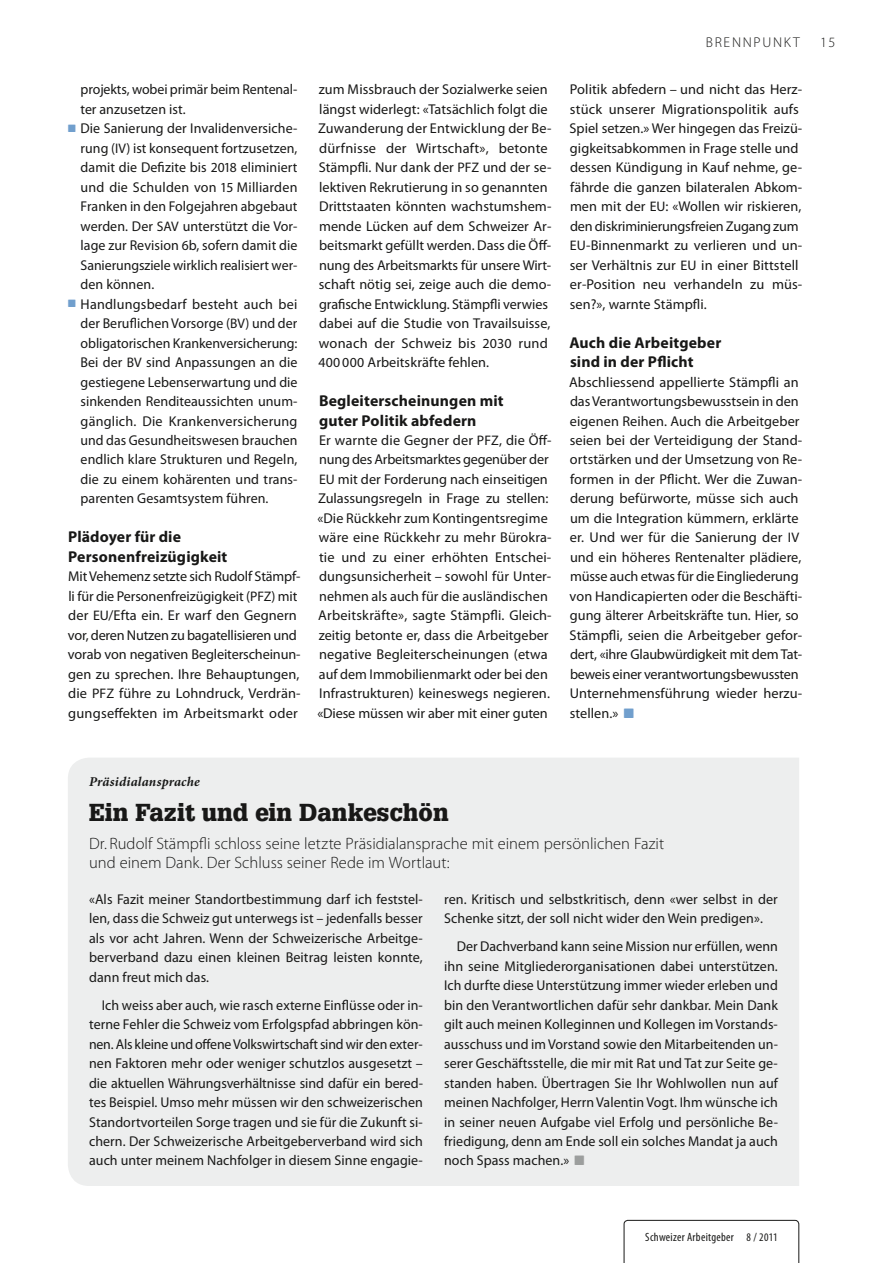
<style>
.page{position:relative;width:893px;height:1263px;background:#fff}
.page>*{position:absolute;margin:0;border:0;box-sizing:border-box;transform-origin:0 0}
.t1{font:900 24px "Glypha LT Std";letter-spacing:.005em;color:#181817}
.t2{font:300 16.5px/19.5px "Myriad Pro";color:#181817}
.t3{font:700 15.75px/19.5px "Myriad Pro";letter-spacing:.01em;color:#181817}
.t4{font:14.25px/19.5px "Myriad Pro";letter-spacing:.005em;color:#181817}
.t5{font:300 14.25px "Myriad Pro";letter-spacing:.12em;color:#181817}
.t6{font:italic 700 13.5px "Minion Pro";letter-spacing:.015em;color:#181817}
.t7{font:condensed 12px "Myriad Pro";letter-spacing:.025em;color:#181817}
.s1{font-family:"Guifxv 2 Transports";font-size:10.5px;color:#719fcd}
.s2{font-size:13.8px}
.s3{font-family:"Guifxv 2 Transports";font-size:13.5px;color:#719fcd}
.s4{font-family:"Guifxv 2 Transports";font-size:13.5px;color:#9c9e9d}
.s5{font-size:11.55px}
</style>
<div class="page">
<svg style="left:623px;top:1220px;width:176px;height:42px"></svg>
<div style="left:68px;top:758px;width:731px;height:428px;background:#edeeee"></div>
<p class="t4" style="left:81px;top:81px;width:218px">projekts, wobei primär beim Rentenal&shy;ter anzusetzen ist.</p>
<p class="t4" style="left:81px;top:120px;width:218px;text-align:justify;text-indent:-13px"><span class="s1">-</span> Die Sanierung der Invalidenversiche&shy;rung (<span class="s2">IV</span>) ist konsequent fortzusetzen, damit die Defizite bis <span class="s2">2018</span> eliminiert und die Schulden von <span class="s2">15</span> Milliarden Franken in den Folgejahren abgebaut werden. Der <span class="s2">SAV</span> unterstützt die Vor&shy;lage zur Revision <span class="s2">6</span>b, sofern damit die Sanierungsziele wirklich realisiert wer&shy;den können.</p>
<p class="t4" style="left:81px;top:295px;width:218px;text-align:justify;text-indent:-13px"><span class="s1">-</span> Handlungsbedarf besteht auch bei der Beruflichen Vorsorge (<span class="s2">BV</span>) und der obligatorischen Krankenversicherung:<br>Bei der <span class="s2">BV</span> sind Anpassungen an die gestiegene Lebenserwartung und die sinkenden Renditeaussichten unum&shy;gänglich. Die Krankenversicherung und das Gesundheitswesen brauchen endlich klare Strukturen und Regeln, die zu einem kohärenten und trans&shy;parenten Gesamtsystem führen.</p>
<p class="t3" style="left:68px;top:528px;width:161px">Plädoyer für die<br>Personenfreizügigkeit</p>
<p class="t4" style="left:68px;top:568px;width:234px">Mit Vehemenz setzte sich Rudolf Stämpf&shy;li für die Personenfreizügigkeit (<span class="s2">PFZ</span>) mit der <span class="s2">EU</span>/Efta ein. Er warf den Gegnern vor, deren Nutzen zu bagatellisieren und vorab von negativen Begleiterscheinun&shy;gen zu sprechen. Ihre Behauptungen, die <span class="s2">PFZ</span> führe zu Lohndruck, Verdrän&shy;gungseffekten im Arbeitsmarkt oder</p>
<p class="t4" style="left:318px;top:81px;width:235px">zum Missbrauch der Sozialwerke seien längst widerlegt: «Tatsächlich folgt die Zuwanderung der Entwicklung der Be&shy;dürfnisse der Wirtschaft», betonte Stämpfli. Nur dank der <span class="s2">PFZ</span> und der se&shy;lektiven Rekrutierung in so genannten Drittstaaten könnten wachstumshem&shy;mende Lücken auf dem Schweizer Ar&shy;beitsmarkt gefüllt werden. Dass die Öff&shy;nung des Arbeitsmarkts für unsere Wirt&shy;schaft nötig sei, zeige auch die demo - grafische Entwicklung. Stämpfli verwies dabei auf die Studie von Travail suisse, wonach der Schweiz bis <span class="s2">2030</span> rund <span class="s2">400 000</span> Arbeitskräfte fehlen.</p>
<p class="t3" style="left:319px;top:392px;width:186px">Begleiterscheinungen mit guter Politik abfedern</p>
<p class="t4" style="left:317px;top:431px;width:235px">Er warnte die Gegner der <span class="s2">PFZ</span>, die Öff&shy;nung des Arbeitsmarktes gegenüber der <span class="s2">EU</span> mit der Forderung nach einseitigen Zulassungsregeln in Frage zu stellen: «Die Rückkehr zum Kontingentsregime wäre eine Rückkehr zu mehr Bürokra&shy;tie und zu einer erhöhten Entschei&shy;dungsunsicherheit – sowohl für Unter&shy;nehmen als auch für die ausländischen Arbeitskräfte», sagte Stämpfli. Gleich&shy;zeitig betonte er, dass die Arbeitgeber negative Begleiterscheinungen (etwa auf dem Immobilienmarkt oder bei den Infrastrukturen) keineswegs negieren. «Diese müssen wir aber mit einer guten</p>
<p class="t5" style="left:705px;top:37px;width:95px">BRENNPUNKT</p>
<p class="t5" style="left:820px;top:37px;width:17px">15</p>
<p class="t4" style="left:569px;top:81px;width:234px">Politik abfedern – und nicht das Herz&shy;stück unserer Migrationspolitik aufs Spiel setzen.» Wer hingegen das Freizü&shy;gigkeitsabkommen in Frage stelle und dessen Kündigung in Kauf nehme, ge&shy;fährde die ganzen bilateralen Abkom&shy;men mit der <span class="s2">EU</span>: «Wollen wir riskieren, den diskriminierungsfreien Zugang zum <span class="s2">EU</span>-Binnenmarkt zu verlieren und un&shy;ser Verhältnis zur <span class="s2">EU</span> in einer Bittstell er-Position neu verhandeln zu müs&shy;sen?», warnte Stämpfli.</p>
<p class="t3" style="left:569px;top:334px;width:153px">Auch die Arbeitgeber sind in der Pflicht</p>
<p class="t4" style="left:569px;top:373px;width:235px">Abschliessend appellierte Stämpfli an das Verantwortungsbewusstsein in den eigenen Reihen. Auch die Arbeitgeber seien bei der Verteidigung der Stand&shy;ortstärken und der Umsetzung von Re&shy;formen in der Pflicht. Wer die Zuwan&shy;derung befürworte, müsse sich auch um die Integration kümmern, erklärte er. Und wer für die Sanierung der <span class="s2">IV </span>und ein höheres Rentenalter plädiere, müsse auch etwas für die Eingliederung von Handicapierten oder die Beschäfti&shy;gung älterer Arbeitskräfte tun. Hier, so Stämpfli, seien die Arbeitgeber gefor&shy;dert, «ihre Glaubwürdigkeit mit dem Tat&shy;beweis einer verantwortungsbewussten Unternehmensführung wieder herzu&shy;stellen.» <span class="s3">-</span></p>
<p class="t6" style="left:89px;top:776px;width:112px">Präsidialansprache</p>
<h1 class="t1" style="left:89px;top:804px;width:361px">Ein Fazit und ein Dankeschön</h1>
<p class="t2" style="left:89px;top:835px;width:576px">Dr. Rudolf Stämpfli schloss seine letzte Präsidialansprache mit einem persönlichen Fazit und einem Dank. Der Schluss seiner Rede im Wortlaut:</p>
<p class="t4" style="left:89px;top:890px;width:335px;text-align:justify">«Als Fazit meiner Standortbestimmung darf ich feststel&shy;len, dass die Schweiz gut unterwegs ist – jedenfalls besser als vor acht Jahren. Wenn der Schweizerische Arbeitge&shy;berverband dazu einen kleinen Beitrag leisten konnte, dann freut mich das.</p>
<p class="t4" style="left:89px;top:996px;width:335px;text-align:justify;text-indent:13px">Ich weiss aber auch, wie rasch externe Einflüsse oder in&shy;terne Fehler die Schweiz vom Erfolgspfad abbringen kön&shy;nen. Als kleine und offene Volkswirtschaft sind wir den exter&shy;nen Faktoren mehr oder weniger schutzlos ausgesetzt – die aktuellen Währungsverhältnisse sind dafür ein bered&shy;tes Beispiel. Umso mehr müssen wir den schweizerischen Standortvorteilen Sorge tragen und sie für die Zukunft si&shy;chern. Der Schweizerische Arbeitgeberverband wird sich auch unter meinem Nachfolger in diesem Sinne engagie-</p>
<p class="t4" style="left:444px;top:890px;width:335px">ren. Kritisch und selbstkritisch, denn «wer selbst in der<br>Schenke sitzt, der soll nicht wider den Wein predigen».</p>
<p class="t4" style="left:444px;top:937px;width:335px;text-align:justify;text-indent:13px">Der Dachverband kann seine Mission nur erfüllen, wenn ihn seine Mitgliederorganisationen dabei unterstützen.<br>Ich durfte diese Unterstützung immer wieder erleben und bin den Verantwortlichen dafür sehr dankbar. Mein Dank gilt auch meinen Kolleginnen und Kollegen im Vorstands&shy;ausschuss und im Vorstand sowie den Mitarbeitenden un&shy;serer Geschäftsstelle, die mir mit Rat und Tat zur Seite ge&shy;standen haben. Übertragen Sie Ihr Wohlwollen nun auf meinen Nachfolger, Herrn Valentin Vogt. Ihm wünsche ich in seiner neuen Aufgabe viel Erfolg und persönliche Be&shy;friedigung, denn am Ende soll ein solches Mandat ja auch noch Spass machen.» <span class="s4">-</span></p>
<p class="t7" style="left:645px;top:1230px;width:134px">Schweizer Arbeitgeber <span class="s5">8</span> / <span class="s5">2011</span></p>
</div>
